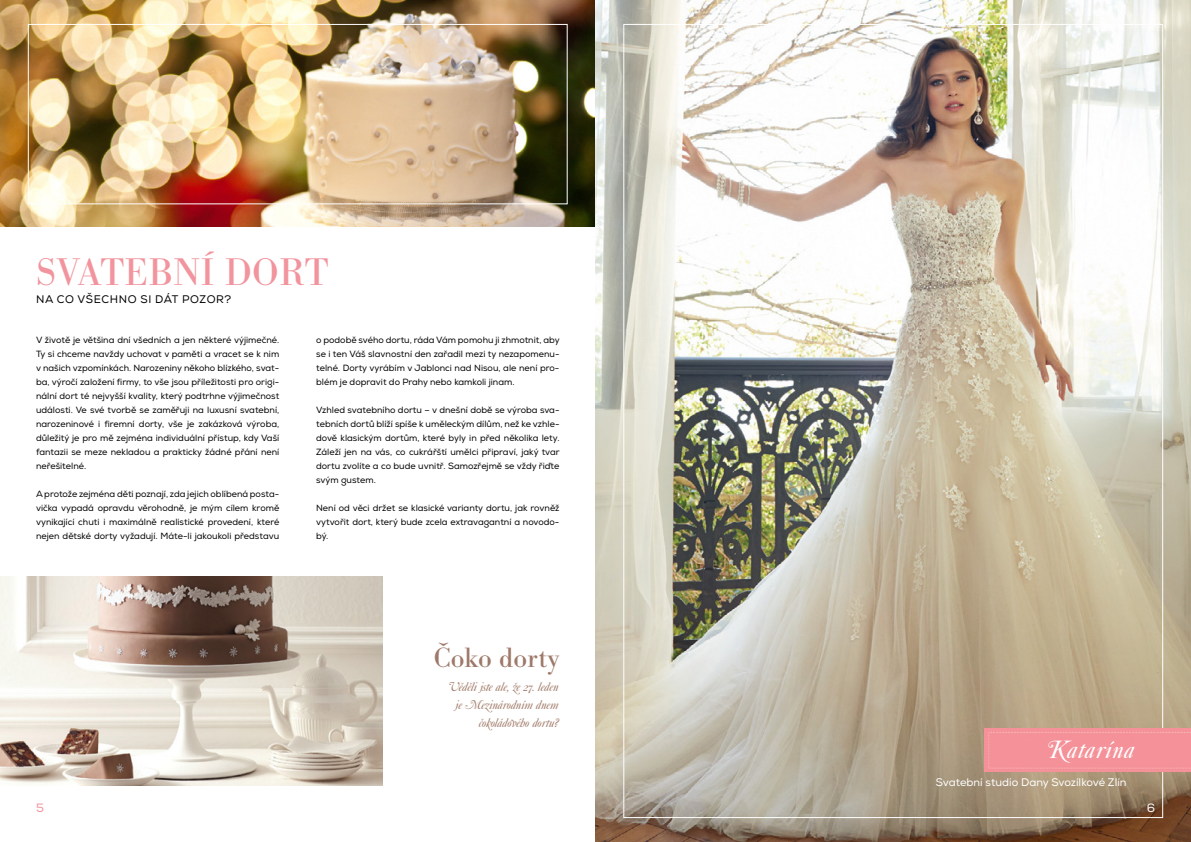
<style>
.page{position:relative;width:1191px;height:842px;background:#fff}
.page>*{position:absolute;margin:0;border:0;box-sizing:border-box;transform-origin:0 0}
.t1{font:40px "Bodoni Antiqua TOT";letter-spacing:.015em;color:#f2949d}
.t2{font:29px "Bodoni Antiqua TOT";color:#9e7969}
.t3{font:italic 26px "Caslon Swash DOT";letter-spacing:.04em;color:#fff}
.t4{font:italic 13px/18px "Caslon Swash DOT";color:#a37e6c;text-align:right}
.t5{font:12px "Nexa";color:#f2949d}
.t6{font:12px "Nexa";color:#fff}
.t7{font:11px "Nexa";color:#fff}
.t8{font:11px "Nexa";letter-spacing:.055em;color:#000}
.t9{font:9px/14px "Nexa";color:#000;text-align:justify}
</style>
<div class="page">
<img style="left:0;top:0;width:595px;height:227px">
<div style="left:28px;top:24px;width:539px;height:180px;border:1px solid #fff"></div>
<img style="left:0;top:577px;width:383px;height:208px">
<img style="left:595px;top:0;width:596px;height:842px">
<div style="left:984px;top:729px;width:207px;height:43px;background:#f59198"></div>
<h1 class="t1" style="left:36px;top:251px;width:293px">SVATEBNÍ DORT</h1>
<p class="t8" style="left:36px;top:293px;width:197px">NA CO VŠECHNO SI DÁT POZOR?</p>
<p class="t9" style="left:36px;top:333px;width:245px">V životě je většina dní všedních a jen některé výjimečné.<br>Ty si chceme navždy uchovat v paměti a vracet se k nim v našich vzpomínkách. Narozeniny někoho blízkého, svat&shy;ba, výročí založení firmy, to vše jsou příležitosti pro origi&shy;nální dort té nejvyšší kvality, který podtrhne výjimečnost události. Ve své tvorbě se zaměřuji na luxusní svatební, narozeninové i firemní dorty, vše je zakázková výroba, důležitý je pro mě zejména individuální přístup, kdy Vaší fantazii se meze nekladou a prakticky žádné přání není neřešitelné.</p>
<p class="t9" style="left:36px;top:487px;width:245px">A protože zejména děti poznají, zda jejich oblíbená posta&shy;vička vypadá opravdu věrohodně, je mým cílem kromě vynikající chuti i maximálně realistické provedení, které nejen dětské dorty vyžadují. Máte-li jakoukoli představu</p>
<p class="t9" style="left:316px;top:333px;width:245px">o podobě svého dortu, ráda Vám pomohu ji zhmotnit, aby se i ten Váš slavnostní den zařadil mezi ty nezapomenu&shy;telné. Dorty vyrábím v Jablonci nad Nisou, ale není pro&shy;blém je dopravit do Prahy nebo kamkoli jinam.</p>
<p class="t9" style="left:316px;top:403px;width:245px">Vzhled svatebního dortu – v dnešní době se výroba sva&shy;tebních dortů blíží spíše k uměleckým dílům, než ke vzhle&shy;dově klasickým dortům, které byly in před několika lety.<br>Záleží jen na vás, co cukrářští umělci připraví, jaký tvar dortu zvolíte a co bude uvnitř. Samozřejmě se vždy řiďte svým gustem.</p>
<p class="t9" style="left:316px;top:501px;width:245px">Není od věci držet se klasické varianty dortu, jak rovněž vytvořit dort, který bude zcela extravagantní a novodo&shy;bý.</p>
<h3 class="t5" style="left:36px;top:801px;width:9px">5</h3>
<h2 class="t2" style="left:434px;top:642px;width:127px">Čoko dorty</h2>
<h3 class="t4" style="left:448px;top:679px;width:111px">Věděli jste ale, že 27. leden je Mezinárodním dnem čokoládového dortu?</h3>
<h3 class="t3" style="left:1046px;top:736px;width:89px">Katarína</h3>
<p class="t7" style="left:935px;top:775px;width:192px">Svatební studio Dany Svozílkové Zlín</p>
<h3 class="t6" style="left:1146px;top:801px;width:10px">6</h3>
</div>
